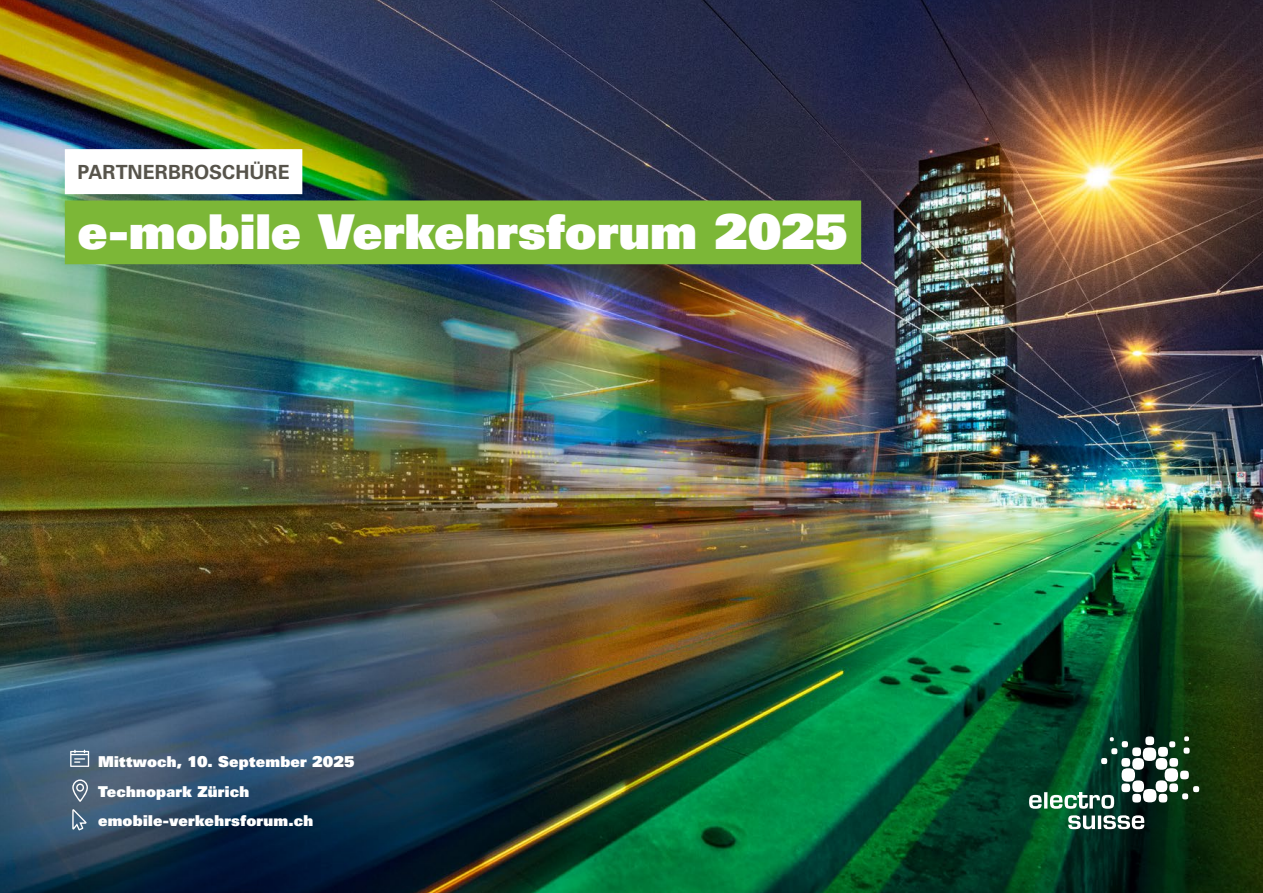
<style>
.page{position:relative;width:1263px;height:893px;background:#fff}
.page>*{position:absolute;margin:0;border:0;box-sizing:border-box;transform-origin:0 0}
.t1{font:48px "Univers LT Std X Black";letter-spacing:.005em;color:#fff}
.t2{font:700 19.5px "Univers LT Std";color:#57544b}
.t3{font:15px/29.7px "Univers LT Std X Black";letter-spacing:.015em;color:#fff}
</style>
<div class="page">
<img style="left:0;top:0;width:1263px;height:893px">
<svg style="left:70px;top:750px;width:19px;height:17px"></svg>
<svg style="left:72px;top:779px;width:16px;height:23px"></svg>
<svg style="left:71px;top:808px;width:17px;height:28px"></svg>
<svg style="left:1068px;top:815px;width:76px;height:14px"></svg>
<svg style="left:1029px;top:736px;width:170px;height:73px"></svg>
<div style="left:1164px;top:768px;width:14px;height:14px;background:#fff;border-radius:50%"></div>
<div style="left:65px;top:149px;width:237px;height:45px;background:#fff"></div>
<div style="left:65px;top:200px;width:796px;height:64px;background:#7cb737"></div>
<h2 class="t2" style="left:78px;top:161px;width:213px">PARTNERBROSCHÜRE</h2>
<h1 class="t1" style="left:78px;top:201px;width:772px">e-mobile Verkehrsforum 2025</h1>
<p class="t3" style="left:98px;top:746px;width:258px">Mittwoch, 10. September 2025<br>Technopark Zürich emobile-verkehrsforum.ch</p>
</div>
